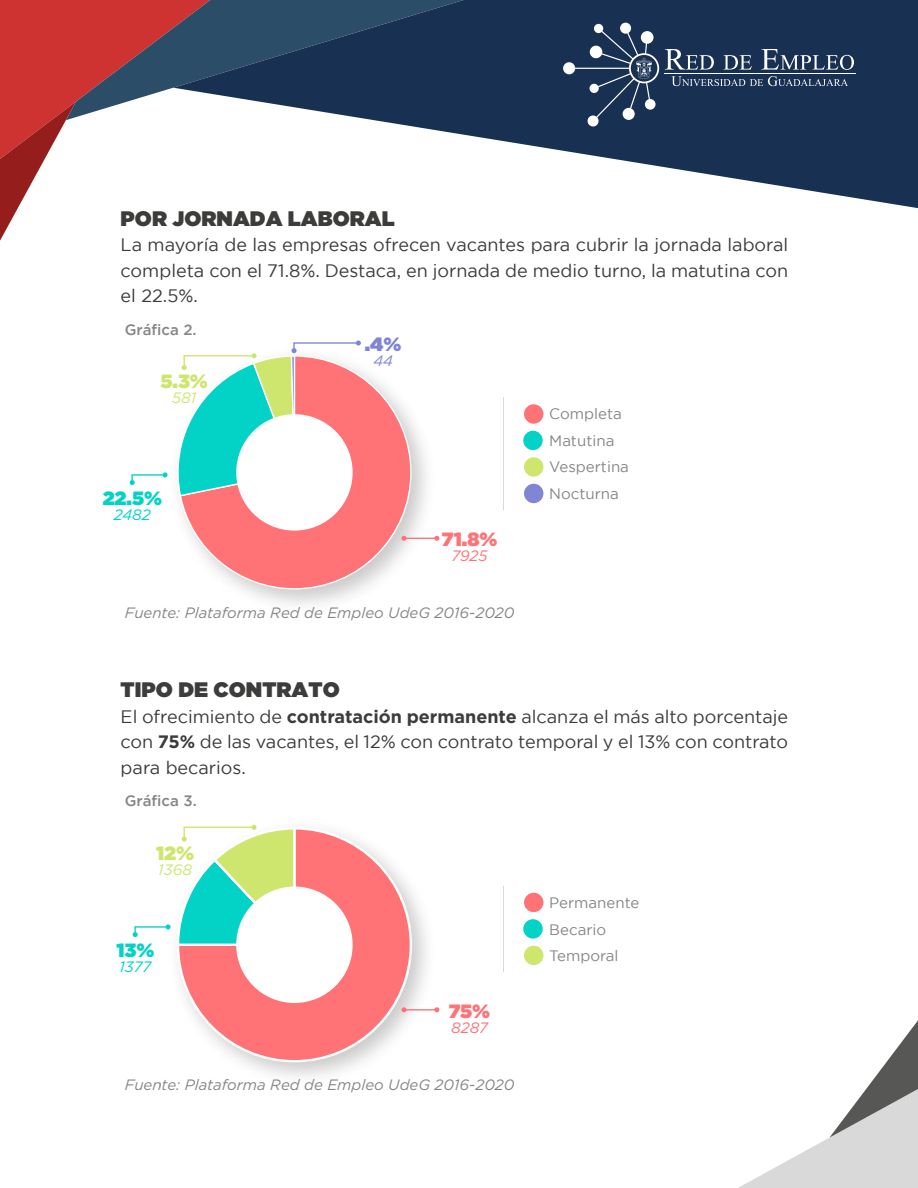
<style>
.page{position:relative;width:918px;height:1188px;background:#fff}
.page>*{position:absolute;margin:0;border:0;box-sizing:border-box;transform-origin:0 0}
.t1{font:900 21px "Gotham";letter-spacing:.005em;color:#3c3c3b}
.t2{font:900 19.2px "Gotham";color:#03d3c6}
.t3{font:900 19.2px "Gotham";color:#ff7276}
.t4{font:900 19.2px "Gotham";color:#cee66e}
.t5{font:900 19.2px "Gotham";color:#8085d6}
.t6{font:18px/25.5px "Gotham";color:#3c3c3b;text-align:justify}
.t7{font:italic 15px "Gotham";color:#868686}
.t8{font:15px/26.5px "Gotham";color:#868686}
.t9{font:500 15px "Gotham";color:#868686}
.t10{font:italic 15px "Gotham";color:#03d3c6}
.t11{font:italic 15px "Gotham";letter-spacing:-.005em;color:#ff7276}
.t12{font:italic 15px "Gotham";color:#cee66e}
.t13{font:italic 15px "Gotham";color:#8085d6}
.s1{font-weight:700}
</style>
<div class="page">
<svg style="left:0;top:0;width:66px;height:241px"></svg>
<svg style="left:66px;top:0;width:107px;height:120px;background:#a5565c"></svg>
<svg style="left:173px;top:0;width:745px;height:208px;fill:#183052"></svg>
<hr style="left:664px;top:73px;width:192px;height:1px;background:#fff">
<svg style="left:665px;top:49px;width:49px;height:21px"></svg>
<svg style="left:723px;top:55px;width:29px;height:15px"></svg>
<svg style="left:761px;top:49px;width:93px;height:21px;background:#495c77"></svg>
<svg style="left:671px;top:76px;width:177px;height:10px;background:#415571"></svg>
<div style="left:563px;top:62px;width:12px;height:12px;background:#fff;border-radius:50%"></div>
<div style="left:620px;top:23px;width:11px;height:11px;background:#fff;border-radius:50%"></div>
<div style="left:588px;top:115px;width:11px;height:12px;background:#fff;border-radius:50%"></div>
<div style="left:594px;top:24px;width:9px;height:9px;background:#fff;border-radius:50%"></div>
<svg style="left:569px;top:28px;width:90px;height:93px;background:#3b4f6c"></svg>
<svg style="left:738px;top:1020px;width:180px;height:168px"></svg>
<svg style="left:221px;top:366px;width:191px;height:224px"></svg>
<svg style="left:401px;top:536px;width:6px;height:5px"></svg>
<svg style="left:434px;top:536px;width:5px;height:5px"></svg>
<hr style="left:404px;top:538px;width:33px;height:1px;background:#ff7276">
<hr style="left:503px;top:397px;width:1px;height:113px;background:#d9d9d9">
<div style="left:523px;top:431px;width:20px;height:19px;background:#03d3c6;border-radius:50%"></div>
<div style="left:524px;top:404px;width:19px;height:20px;background:#ff7276;border-radius:50%"></div>
<div style="left:524px;top:457px;width:19px;height:20px;background:#cee66e;border-radius:50%"></div>
<div style="left:524px;top:484px;width:19px;height:19px;background:#8085d6;border-radius:50%"></div>
<svg style="left:130px;top:340px;width:231px;height:241px"></svg>
<svg style="left:176px;top:826px;width:237px;height:238px"></svg>
<div style="left:236px;top:887px;width:117px;height:116px;background:#fff;border-radius:50%"></div>
<svg style="left:133px;top:825px;width:167px;height:126px"></svg>
<svg style="left:401px;top:1007px;width:6px;height:5px"></svg>
<svg style="left:434px;top:1007px;width:5px;height:5px"></svg>
<hr style="left:404px;top:1009px;width:33px;height:1px;background:#ff7276">
<hr style="left:503px;top:886px;width:1px;height:86px;background:#d9d9d9">
<div style="left:523px;top:919px;width:20px;height:20px;background:#03d3c6;border-radius:50%"></div>
<div style="left:524px;top:893px;width:19px;height:19px;background:#ff7276;border-radius:50%"></div>
<div style="left:524px;top:946px;width:19px;height:19px;background:#cee66e;border-radius:50%"></div>
<p class="t1" style="left:121px;top:203px;width:276px">POR JORNADA LABORAL</p>
<p class="t6" style="left:121px;top:232px;width:669px">La mayoría de las empresas ofrecen vacantes para cubrir la jornada laboral completa con el 71.8%. Destaca, en jornada de medio turno, la matutina con el 22.5%.</p>
<p class="t9" style="left:125px;top:321px;width:73px">Gráfica 2.</p>
<p class="t4" style="left:161px;top:368px;width:49px">5.3%</p>
<p class="t12" style="left:172px;top:390px;width:26px">581</p>
<p class="t2" style="left:103px;top:484px;width:61px">22.5%</p>
<p class="t10" style="left:114px;top:506px;width:39px">2482</p>
<p class="t5" style="left:365px;top:330px;width:38px">.4%</p>
<p class="t13" style="left:373px;top:352px;width:21px">44</p>
<p class="t3" style="left:442px;top:526px;width:57px">71.8%</p>
<p class="t11" style="left:452px;top:548px;width:38px">7925</p>
<p class="t7" style="left:125px;top:604px;width:391px">Fuente: Plataforma Red de Empleo UdeG 2016-2020</p>
<p class="t8" style="left:549px;top:401px;width:74px">Completa</p>
<p class="t8" style="left:549px;top:454px;width:81px">Vespertina<br>Nocturna</p>
<p class="t8" style="left:549px;top:427px;width:67px">Matutina</p>
<p class="t1" style="left:121px;top:675px;width:221px">TIPO DE CONTRATO</p>
<p class="t6" style="left:121px;top:703px;width:669px">El ofrecimiento de <span class="s1">contratación permanente</span> alcanza el más alto porcentaje con <span class="s1">75%</span> de las vacantes, el 12% con contrato temporal y el 13% con contrato para becarios.</p>
<p class="t9" style="left:125px;top:792px;width:73px">Gráfica 3.</p>
<p class="t4" style="left:156px;top:839px;width:40px">12%</p>
<p class="t12" style="left:158px;top:861px;width:35px">1368</p>
<p class="t2" style="left:116px;top:936px;width:39px">13%</p>
<p class="t10" style="left:119px;top:958px;width:33px">1377</p>
<p class="t3" style="left:449px;top:997px;width:43px">75%</p>
<p class="t11" style="left:451px;top:1019px;width:38px">8287</p>
<p class="t7" style="left:125px;top:1076px;width:391px">Fuente: Plataforma Red de Empleo UdeG 2016-2020</p>
<p class="t8" style="left:549px;top:889px;width:92px">Permanente</p>
<p class="t8" style="left:549px;top:916px;width:58px">Becario</p>
<p class="t8" style="left:549px;top:942px;width:71px">Temporal</p>
</div>
